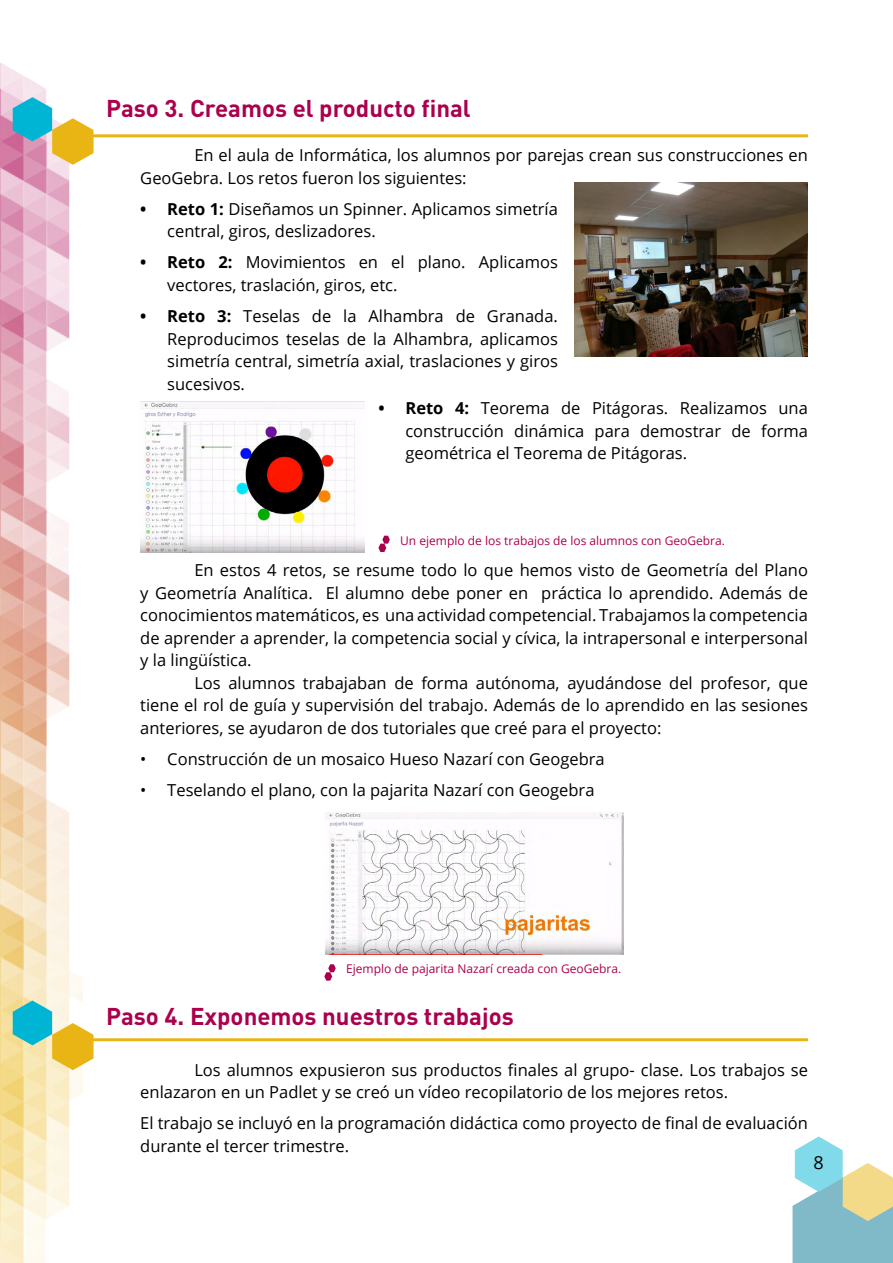
<style>
.page{position:relative;width:893px;height:1263px;background:#fff}
.page>*{position:absolute;margin:0;border:0;box-sizing:border-box;transform-origin:0 0}
.t1{font:700 24px "DIN";color:#ab004d}
.t2{font:18px "Open Sans";color:#000}
.t3{font:16.5px/22.5px "Open Sans";color:#000}
.t4{font:12px "Open Sans";color:#ab004d}
.s1{font-weight:700}
</style>
<div class="page">
<svg style="left:792px;top:1136px;width:101px;height:127px"></svg>
<img style="left:0;top:62px;width:83px;height:1201px">
<hr style="left:86px;top:134px;width:722px;height:3px;background:#e8b514">
<svg style="left:13px;top:97px;width:81px;height:68px"></svg>
<hr style="left:86px;top:1038px;width:722px;height:3px;background:#e8b514">
<svg style="left:13px;top:1000px;width:81px;height:70px;background:#bbd2a0"></svg>
<img style="left:575px;top:182px;width:233px;height:175px">
<img style="left:140px;top:402px;width:224px;height:150px">
<img style="left:325px;top:812px;width:299px;height:142px">
<svg style="left:378px;top:536px;width:12px;height:16px"></svg>
<svg style="left:324px;top:964px;width:12px;height:17px"></svg>
<h1 class="t1" style="left:106px;top:93px;width:366px">Paso 3. Creamos el producto final</h1>
<p class="t3" style="left:140px;top:144px;width:669px;text-indent:54px">En el aula de Informática, los alumnos por parejas crean sus construcciones en<br>GeoGebra. Los retos fueron los siguientes:</p>
<p class="t3" style="left:167px;top:197px;width:392px;text-indent:-27px"><span class="s1">• Reto 1:</span> Diseñamos un Spinner. Aplicamos simetría central, giros, deslizadores.</p>
<p class="t3" style="left:167px;top:251px;width:392px;text-indent:-27px"><span class="s1">• Reto 2:</span> Movimientos en el plano. Aplicamos vectores, traslación, giros, etc.</p>
<p class="t3" style="left:167px;top:304px;width:392px;text-align:justify;text-indent:-27px"><span class="s1">• Reto 3:</span> Teselas de la Alhambra de Granada.<br>Reproducimos teselas de la Alhambra, aplicamos simetría central, simetría axial, traslaciones y giros sucesivos.</p>
<p class="t3" style="left:405px;top:397px;width:404px;text-align:justify;text-indent:-27px"><span class="s1">• Reto 4:</span> Teorema de Pitágoras. Realizamos una construcción dinámica para demostrar de forma geométrica el Teorema de Pitágoras.</p>
<p class="t4" style="left:400px;top:532px;width:326px">Un ejemplo de los trabajos de los alumnos con GeoGebra.</p>
<p class="t3" style="left:140px;top:558px;width:669px;text-align:justify;text-indent:54px">En estos 4 retos, se resume todo lo que hemos visto de Geometría del Plano y Geometría Analítica. El alumno debe poner en práctica lo aprendido. Además de conocimientos matemáticos, es una actividad competencial. Trabajamos la competencia de aprender a aprender, la competencia social y cívica, la intrapersonal e interpersonal y la lingüística.</p>
<p class="t3" style="left:140px;top:671px;width:669px;text-align:justify;text-indent:54px">Los alumnos trabajaban de forma autónoma, ayudándose del profesor, que tiene el rol de guía y supervisión del trabajo. Además de lo aprendido en las sesiones anteriores, se ayudaron de dos tutoriales que creé para el proyecto:</p>
<p class="t3" style="left:140px;top:747px;width:466px">• Construcción de un mosaico Hueso Nazarí con Geogebra</p>
<p class="t3" style="left:140px;top:778px;width:456px">• Teselando el plano, con la pajarita Nazarí con Geogebra</p>
<p class="t4" style="left:346px;top:961px;width:277px">Ejemplo de pajarita Nazarí creada con GeoGebra.</p>
<h1 class="t1" style="left:106px;top:1001px;width:409px">Paso 4. Exponemos nuestros trabajos</h1>
<p class="t3" style="left:140px;top:1058px;width:669px;text-indent:54px">Los alumnos expusieron sus productos finales al grupo- clase. Los trabajos se enlazaron en un Padlet y se creó un vídeo recopilatorio de los mejores retos.</p>
<p class="t3" style="left:140px;top:1111px;width:669px">El trabajo se incluyó en la programación didáctica como proyecto de final de evaluación durante el tercer trimestre.</p>
<p class="t2" style="left:813px;top:1150px;width:12px">8</p>
</div>
